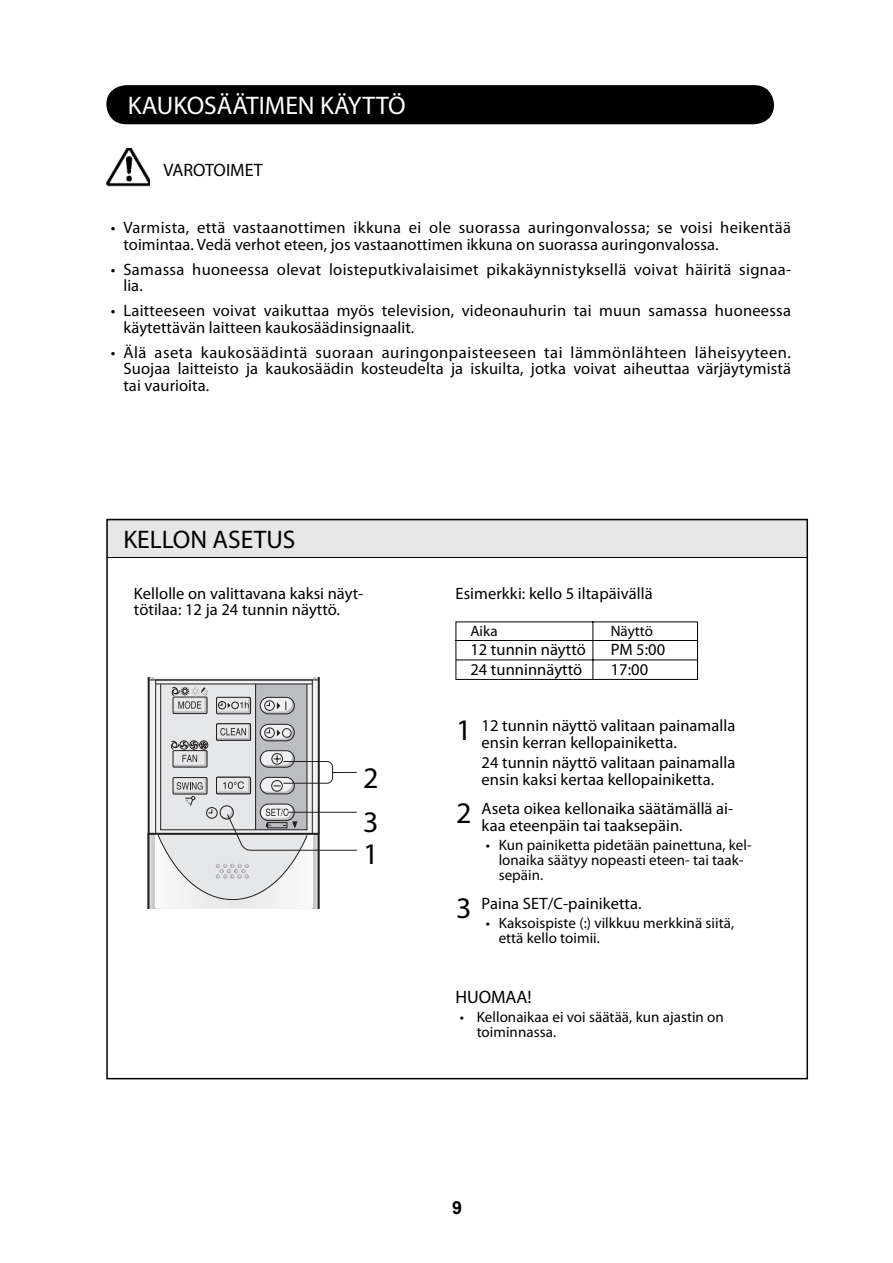
<style>
.page{position:relative;width:893px;height:1263px;background:#fff}
.page>*{position:absolute;margin:0;border:0;box-sizing:border-box;transform-origin:0 0}
.t1{font:30px/43.8px "Myriad Pro";color:#000}
.t2{font:25.5px "Myriad Pro";color:#fff}
.t3{font:25.5px "Myriad Pro";color:#000}
.t4{font:18px "Myriad Pro";color:#000}
.t5{font:700 18px "Arial";color:#000}
.t6{font:16.5px/16.5px "Myriad Pro";letter-spacing:.005em;color:#000}
.t7{font:15px/15px "Myriad Pro";letter-spacing:.005em;color:#000}
.s1{font-size:30px}
</style>
<div class="page">
<div style="left:106px;top:85px;width:668px;height:39px;background:#000"></div>
<div style="left:106px;top:519px;width:702px;height:38px;background:#e7e7e7"></div>
<hr style="left:106px;top:557px;width:702px;height:1px;background:#000">
<svg style="left:455px;top:621px;width:243px;height:59px"></svg>
<img style="left:106px;top:149px;width:44px;height:37px">
<svg style="left:147px;top:678px;width:210px;height:230px"></svg>
<h2 class="t2" style="left:128px;top:96px;width:279px">KAUKOSÄÄTIMEN KÄYTTÖ</h2>
<p class="t4" style="left:163px;top:163px;width:101px">VAROTOIMET</p>
<p class="t6" style="left:123px;top:221px;width:669px;text-indent:-13px">• Varmista, että vastaanottimen ikkuna ei ole suorassa auringonvalossa; se voisi heikentää toimintaa. Vedä verhot eteen, jos vastaanottimen ikkuna on suorassa auringonvalossa.</p>
<p class="t6" style="left:123px;top:263px;width:669px;text-indent:-13px">• Samassa huoneessa olevat loisteputkivalaisimet pikakäynnistyksellä voivat häiritä signaa&shy;lia.</p>
<p class="t6" style="left:123px;top:304px;width:669px;text-indent:-13px">• Laitteeseen voivat vaikuttaa myös television, videonauhurin tai muun samassa huoneessa käytettävän laitteen kaukosäädinsignaalit.</p>
<p class="t6" style="left:123px;top:346px;width:669px;text-align:justify;text-indent:-13px">• Älä aseta kaukosäädintä suoraan auringonpaisteeseen tai lämmönlähteen läheisyyteen.<br>Suojaa laitteisto ja kaukosäädin kosteudelta ja iskuilta, jotka voivat aiheuttaa värjäytymistä tai vaurioita.</p>
<h2 class="t3" style="left:123px;top:530px;width:174px">KELLON ASETUS</h2>
<p class="t6" style="left:134px;top:587px;width:231px">Kellolle on valittavana kaksi näyt&shy;tötilaa: 12 ja 24 tunnin näyttö.</p>
<h1 class="t1" style="left:363px;top:759px;width:17px">2<br>3</h1>
<h1 class="t1" style="left:363px;top:836px;width:17px">1</h1>
<p class="t6" style="left:455px;top:587px;width:199px">Esimerkki: kello 5 iltapäivällä</p>
<p class="t7" style="left:470px;top:625px;width:29px">Aika</p>
<p class="t7" style="left:611px;top:625px;width:44px">Näyttö</p>
<p class="t6" style="left:470px;top:643px;width:117px">12 tunnin näyttö</p>
<p class="t6" style="left:611px;top:643px;width:56px">PM 5:00</p>
<p class="t6" style="left:470px;top:663px;width:113px">24 tunninnäyttö</p>
<p class="t6" style="left:611px;top:663px;width:39px">17:00</p>
<p class="t6" style="left:482px;top:719px;width:255px;text-indent:-26px"><span class="s1">1</span> 12 tunnin näyttö valitaan painamalla ensin kerran kellopainiketta.</p>
<p class="t6" style="left:482px;top:756px;width:255px">24 tunnin näyttö valitaan painamalla ensin kaksi kertaa kellopainiketta.</p>
<p class="t6" style="left:482px;top:802px;width:253px;text-indent:-26px"><span class="s1">2</span> Aseta oikea kellonaika säätämällä ai&shy;kaa eteenpäin tai taaksepäin.</p>
<p class="t7" style="left:499px;top:839px;width:254px;text-indent:-13px">• Kun painiketta pidetään painettuna, kel&shy;lonaika säätyy nopeasti eteen- tai taak&shy;sepäin.</p>
<p class="t6" style="left:456px;top:897px;width:187px"><span class="s1">3</span> Paina SET/C-painiketta.</p>
<p class="t7" style="left:499px;top:917px;width:237px;text-indent:-13px">• Kaksoispiste (:) vilkkuu merkkinä siitä, että kello toimii.</p>
<p class="t4" style="left:455px;top:990px;width:78px">HUOMAA!</p>
<p class="t7" style="left:477px;top:1011px;width:249px;text-indent:-17px">• Kellonaikaa ei voi säätää, kun ajastin on toiminnassa.</p>
<p class="t5" style="left:452px;top:1198px;width:12px">9</p>
</div>
